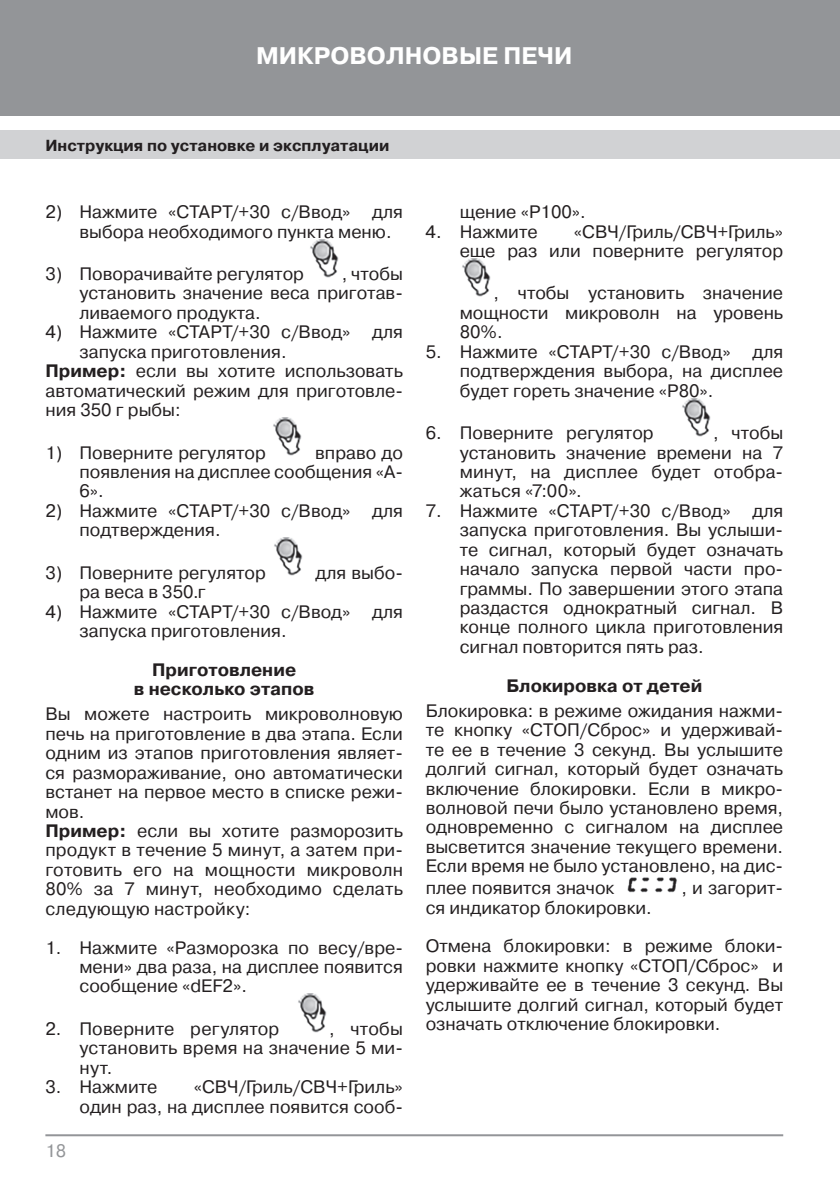
<style>
.page{position:relative;width:840px;height:1191px;background:#fff}
.page>*{position:absolute;margin:0;border:0;box-sizing:border-box;transform-origin:0 0}
.t1{font:700 24px "Pragmatica C";color:#fff}
.t2{font:18px/19.4px "Pragmatica C";color:#231f20;text-align:justify}
.t3{font:700 18px/19.4px "Pragmatica C";color:#231f20;text-align:center}
.t4{font:18px "Pragmatica C";color:#939598}
.t5{font:700 16px "Pragmatica C";color:#231f20}
.s1{font-weight:700}
</style>
<div class="page">
<div style="left:0;top:0;width:839px;height:116px;background:#939598"></div>
<div style="left:0;top:130px;width:839px;height:29px;background:#d1d2d4"></div>
<hr style="left:45px;top:1134px;width:737px;height:2px;background:#939598">
<img style="left:310px;top:239px;width:29px;height:39px">
<img style="left:273px;top:417px;width:29px;height:39px">
<img style="left:274px;top:538px;width:29px;height:38px">
<img style="left:298px;top:994px;width:29px;height:39px">
<img style="left:462px;top:258px;width:29px;height:39px">
<img style="left:682px;top:398px;width:29px;height:39px">
<img style="left:627px;top:877px;width:50px;height:16px">
<h1 class="t1" style="left:256px;top:42px;width:318px">МИКРОВОЛНОВЫЕ ПЕЧИ</h1>
<p class="t5" style="left:45px;top:136px;width:345px">Инструкция по установке и эксплуатации</p>
<p class="t2" style="left:79px;top:202px;width:325px;text-indent:-34px">2) Нажмите «СТАРТ/+30 с/Ввод» для выбора необходимого пункта меню.</p>
<p class="t2" style="left:45px;top:264px;width:260px">3) Поворачивайте регулятор</p>
<p class="t2" style="left:79px;top:264px;width:325px;text-indent:262px">, чтобы установить значение веса приготав&shy;ливаемого продукта.</p>
<p class="t2" style="left:45px;top:322px;width:359px">4) Нажмите «СТАРТ/+30 с/Ввод» для</p>
<p class="t2" style="left:79px;top:342px;width:208px">запуска приготовления.</p>
<p class="t2" style="left:45px;top:361px;width:359px"><span class="s1">Пример:</span> если вы хотите использовать</p>
<p class="t2" style="left:45px;top:381px;width:359px">автоматический режим для приготовле-</p>
<p class="t2" style="left:45px;top:400px;width:137px">ния 350 г рыбы:</p>
<p class="t2" style="left:45px;top:443px;width:222px">1) Поверните регулятор</p>
<p class="t2" style="left:79px;top:443px;width:325px;text-indent:236px">вправо до появления на дисплее сообщения «А-6».</p>
<p class="t2" style="left:79px;top:501px;width:325px;text-indent:-34px">2) Нажмите «СТАРТ/+30 с/Ввод» для подтверждения.</p>
<p class="t2" style="left:45px;top:563px;width:222px">3) Поверните регулятор</p>
<p class="t2" style="left:315px;top:563px;width:89px">для выбо-</p>
<p class="t2" style="left:79px;top:582px;width:128px">ра веса в 350 г.</p>
<p class="t2" style="left:79px;top:602px;width:325px;text-indent:-34px">4) Нажмите «СТАРТ/+30 с/Ввод» для запуска приготовления.</p>
<p class="t3" style="left:134px;top:660px;width:182px">Приготовление<br>в несколько этапов</p>
<p class="t2" style="left:45px;top:704px;width:359px;text-align:left">Вы можете настроить микроволновую печь на приготовление в два этапа. Если одним из этапов приготовления являет&shy;ся размораживание, оно автоматически встанет на первое место в списке режи&shy;мов.<br><span class="s1">Пример:</span> если вы хотите разморозить продукт в течение 5 минут, а затем при&shy;готовить его на мощности микроволн<br>80% за 7 минут, необходимо сделать следующую настройку:</p>
<p class="t2" style="left:79px;top:937px;width:325px;text-indent:-34px">1. Нажмите «Разморозка по весу/вре&shy;мени» два раза, на дисплее появится сообщение «dEF2».</p>
<p class="t2" style="left:45px;top:1019px;width:235px">2. Поверните регулятор</p>
<p class="t2" style="left:79px;top:1019px;width:325px;text-indent:249px">, чтобы установить время на значение 5 ми&shy;нут.</p>
<p class="t2" style="left:45px;top:1077px;width:113px">3. Нажмите</p>
<p class="t2" style="left:79px;top:1077px;width:325px;text-align:right">«СВЧ/Гриль/СВЧ+Гриль»<br>один раз, на дисплее появится сооб-</p>
<p class="t4" style="left:45px;top:1140px;width:22px">18</p>
<p class="t2" style="left:459px;top:202px;width:128px">щение «Р100».</p>
<p class="t2" style="left:425px;top:222px;width:113px">4. Нажмите</p>
<p class="t2" style="left:459px;top:222px;width:325px;text-align:right">«СВЧ/Гриль/СВЧ+Гриль»<br>еще раз или поверните регулятор</p>
<p class="t2" style="left:459px;top:284px;width:325px;text-indent:34px">, чтобы установить значение мощности микроволн на уровень 80%.</p>
<p class="t2" style="left:459px;top:342px;width:325px;text-indent:-34px">5. Нажмите «СТАРТ/+30 с/Ввод» для подтверждения выбора, на дисплее будет гореть значение «Р80».</p>
<p class="t2" style="left:425px;top:423px;width:229px">6. Поверните регулятор</p>
<p class="t2" style="left:459px;top:423px;width:325px;text-indent:253px">, чтобы установить значение времени на 7 минут, на дисплее будет отобра&shy;жаться «7:00».</p>
<p class="t2" style="left:459px;top:501px;width:325px;text-indent:-34px">7. Нажмите «СТАРТ/+30 с/Ввод» для запуска приготовления. Вы услыши&shy;те сигнал, который будет означать начало запуска первой части про&shy;граммы. По завершении этого этапа раздастся однократный сигнал. В конце полного цикла приготовления сигнал повторится пять раз.</p>
<p class="t3" style="left:506px;top:676px;width:197px">Блокировка от детей</p>
<p class="t2" style="left:425px;top:701px;width:359px">Блокировка: в режиме ожидания нажми&shy;те кнопку «СТОП/Сброс» и удерживай&shy;те ее в течение 3 секунд. Вы услышите долгий сигнал, который будет означать включение блокировки. Если в микро&shy;волновой печи было установлено время, одновременно с сигналом на дисплее высветится значение текущего времени.<br>Если время не было установлено, на дис-</p>
<p class="t2" style="left:425px;top:878px;width:190px">плее появится значок</p>
<p class="t2" style="left:681px;top:878px;width:103px">, и загорит-</p>
<p class="t2" style="left:425px;top:888px;width:359px;line-height:38.8px">ся индикатор блокировки.<br>Отмена блокировки: в режиме блоки-</p>
<p class="t2" style="left:425px;top:956px;width:359px">ровки нажмите кнопку «СТОП/Сброс» и удерживайте ее в течение 3 секунд. Вы услышите долгий сигнал, который будет означать отключение блокировки.</p>
</div>
